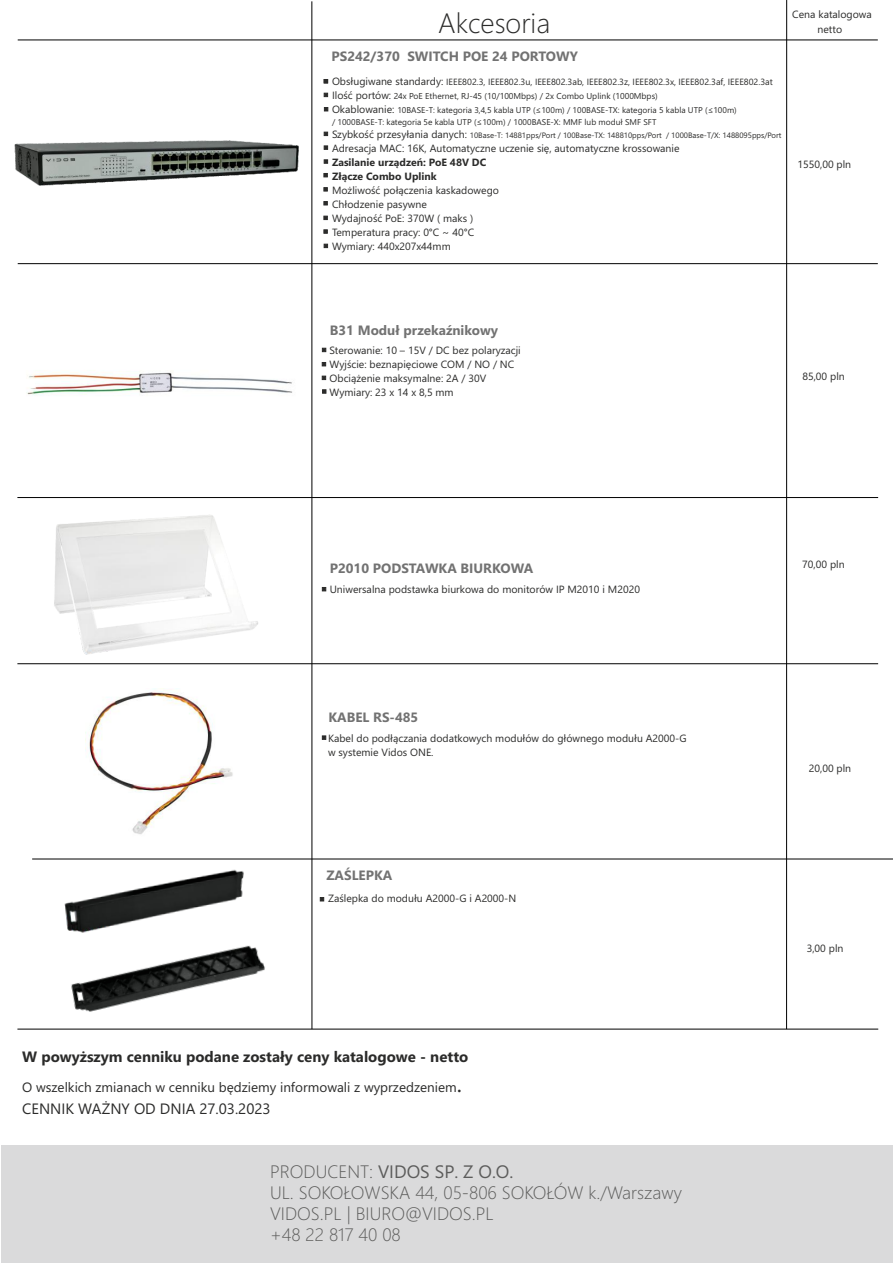
<style>
.page{position:relative;width:893px;height:1263px;background:#fff}
.page>*{position:absolute;margin:0;border:0;box-sizing:border-box;transform-origin:0 0}
.t1{font:300 28.05px "Segoe UI";color:#2b2b2a}
.t2{font:300 18px/21px "Segoe UI";color:#5c5c5b}
.t3{font:700 15px "Segoe UI";color:#2b2b2a}
.t4{font:15px "Segoe UI";color:#2b2b2a}
.t5{font:700 13.5px "Segoe UI";color:#727272}
.t6{font:13.5px "Segoe UI";color:#2b2b2a}
.t7{font:10.5px/14px "Segoe UI";color:#2b2b2a}
.t8{font:700 10.5px/14px "Segoe UI";color:#2b2b2a}
.t9{font:9px "Segoe UI";color:#2b2b2a}
.t10{font:8.55px "Segoe UI";color:#2b2b2a}
.t11{font:8.4px/11.7px "Segoe UI";color:#2b2b2a}
.t12{font:7.8px "Segoe UI";color:#2b2b2a}
.s1{font-size:10.5px}
.s2{font-size:24px}
.s3{font-weight:400}
</style>
<div class="page">
<hr style="left:311px;top:1px;width:1px;height:1028px;background:#000">
<hr style="left:32px;top:859px;width:861px;height:1px;background:#000">
<hr style="left:18px;top:40px;width:860px;height:1px;background:#000">
<hr style="left:786px;top:0;width:1px;height:1029px;background:#000">
<hr style="left:17px;top:663px;width:861px;height:1px;background:#000">
<hr style="left:17px;top:497px;width:861px;height:1px;background:#000">
<svg style="left:322px;top:587px;width:4px;height:4px"></svg>
<img style="left:54px;top:515px;width:204px;height:140px">
<svg style="left:322px;top:348px;width:4px;height:4px"></svg>
<svg style="left:322px;top:376px;width:4px;height:4px"></svg>
<svg style="left:322px;top:362px;width:4px;height:4px"></svg>
<svg style="left:322px;top:389px;width:4px;height:5px"></svg>
<hr style="left:17px;top:1029px;width:861px;height:1px;background:#000">
<img style="left:85px;top:690px;width:148px;height:144px">
<img style="left:64px;top:869px;width:180px;height:59px">
<img style="left:67px;top:928px;width:198px;height:84px">
<svg style="left:322px;top:735px;width:4px;height:5px"></svg>
<svg style="left:320px;top:897px;width:4px;height:4px"></svg>
<hr style="left:18px;top:263px;width:860px;height:1px;background:#000">
<img style="left:14px;top:140px;width:285px;height:46px">
<svg style="left:324px;top:107px;width:4px;height:4px"></svg>
<svg style="left:324px;top:132px;width:4px;height:4px"></svg>
<svg style="left:324px;top:145px;width:4px;height:5px"></svg>
<svg style="left:324px;top:159px;width:4px;height:5px"></svg>
<svg style="left:324px;top:79px;width:4px;height:4px"></svg>
<svg style="left:324px;top:93px;width:4px;height:4px"></svg>
<svg style="left:323px;top:187px;width:5px;height:4px"></svg>
<svg style="left:323px;top:201px;width:5px;height:4px"></svg>
<svg style="left:324px;top:244px;width:4px;height:4px"></svg>
<svg style="left:323px;top:216px;width:5px;height:4px"></svg>
<svg style="left:323px;top:229px;width:5px;height:5px"></svg>
<svg style="left:323px;top:173px;width:5px;height:4px"></svg>
<div style="left:1px;top:1146px;width:892px;height:117px;background:#dadadb"></div>
<img style="left:27px;top:370px;width:265px;height:25px">
<h1 class="t1" style="left:438px;top:12px;width:113px">Akcesoria</h1>
<p class="t7" style="left:792px;top:8px;width:81px;line-height:14.4px;text-align:center">Cena katalogowa netto</p>
<p class="t5" style="left:331px;top:51px;width:248px">PS242/370 SWITCH POE 24 PORTOWY</p>
<p class="t9" style="left:332px;top:79px;width:442px"><span class="s1">Obsługiwane standardy:</span> IEEE802.3, IEEE802.3u, IEEE802.3ab, IEEE802.3z, IEEE802.3x, IEEE802.3af, IEEE802.3at</p>
<p class="t10" style="left:332px;top:93px;width:327px"><span class="s1">Ilość portów:</span> 24x PoE Ethernet, RJ-45 (10/100Mbps) / 2x Combo Uplink (1000Mbps)</p>
<p class="t11" style="left:332px;top:105px;width:406px"><span class="s1">Okablowanie:</span> 10BASE-T: kategoria 3,4,5 kabla UTP (≤100m) / 100BASE-TX: kategoria 5 kabla UTP (≤100m) / 1000BASE-T: kategoria 5e kabla UTP (≤100m) / 1000BASE-X: MMF lub moduł SMF SFT</p>
<p class="t12" style="left:332px;top:133px;width:451px"><span class="s1">Szybkość przesyłania danych:</span> 10Base-T: 14881pps/Port / 100Base-TX: 148810pps/Port / 1000Base-T/X: 1488095pps/Port</p>
<p class="t7" style="left:332px;top:143px;width:349px">Adresacja MAC: 16K, Automatyczne uczenie się, automatyczne krossowanie</p>
<p class="t8" style="left:332px;top:157px;width:156px">Zasilanie urządzeń: PoE 48V DC<br>Złącze Combo Uplink</p>
<p class="t7" style="left:332px;top:184px;width:169px">Możliwość połączenia kaskadowego<br>Chłodzenie pasywne<br>Wydajność PoE: 370W ( maks )<br>Temperatura pracy: 0°C ~ 40°C<br>Wymiary: 440x207x44mm</p>
<p class="t7" style="left:797px;top:158px;width:55px">1550,00 pln</p>
<p class="t5" style="left:330px;top:325px;width:170px">B31 Moduł przekaźnikowy</p>
<p class="t7" style="left:330px;top:344px;width:193px">Sterowanie: 10 – 15V / DC bez polaryzacji<br>Wyjście: beznapięciowe COM / NO / NC<br>Obciążenie maksymalne: 2A / 30V<br>Wymiary: 23 x 14 x 8,5 mm</p>
<p class="t7" style="left:802px;top:370px;width:44px">85,00 pln</p>
<p class="t5" style="left:330px;top:563px;width:205px">P2010 PODSTAWKA BIURKOWA</p>
<p class="t7" style="left:802px;top:558px;width:44px">70,00 pln</p>
<p class="t7" style="left:330px;top:583px;width:312px">Uniwersalna podstawka biurkowa do monitorów IP M2010 i M2020</p>
<p class="t5" style="left:328px;top:712px;width:91px">KABEL RS-485</p>
<p class="t7" style="left:328px;top:732px;width:360px">Kabel do podłączania dodatkowych modułów do głównego modułu A2000-G w systemie Vidos ONE.</p>
<p class="t5" style="left:326px;top:870px;width:67px">ZAŚLEPKA</p>
<p class="t7" style="left:328px;top:892px;width:190px">Zaślepka do modułu A2000-G i A2000-N</p>
<h3 class="t3" style="left:22px;top:1051px;width:448px">W powyższym cenniku podane zostały ceny katalogowe - netto</h3>
<p class="t6" style="left:22px;top:1082px;width:441px">O wszelkich zmianach w cenniku będziemy informowali z wyprzedzeniem<span class="s2">.</span></p>
<h3 class="t4" style="left:22px;top:1103px;width:250px">CENNIK WAŻNY OD DNIA 27.03.2023</h3>
<h2 class="t2" style="left:270px;top:1163px;width:413px">PRODUCENT: <span class="s3">VIDOS SP. Z O.O.<br></span>UL. SOKOŁOWSKA 44, 05-806 SOKOŁÓW k./Warszawy<br>VIDOS.PL | BIURO@VIDOS.PL<br>+48 22 817 40 08</h2>
<p class="t7" style="left:809px;top:762px;width:44px">20,00 pln</p>
<p class="t7" style="left:807px;top:942px;width:38px">3,00 pln</p>
</div>
